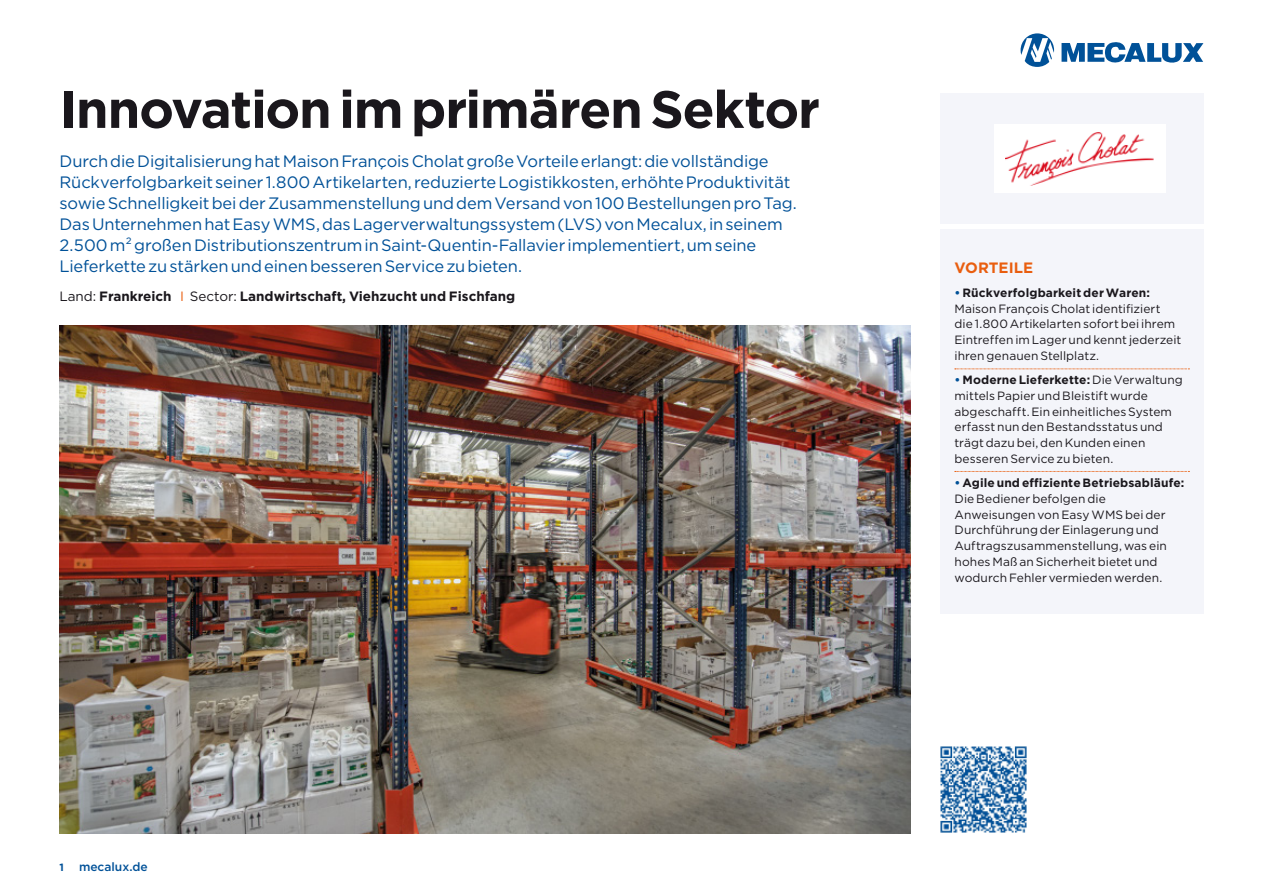
<style>
.page{position:relative;width:1263px;height:893px;background:#fff}
.page>*{position:absolute;margin:0;border:0;box-sizing:border-box;transform-origin:0 0}
.t1{font:700 52.5px "Gotham";letter-spacing:-.025em;color:#1a171c}
.t2{font:16.5px/21px "Gotham";letter-spacing:-.01em;color:#005198}
.t3{font:700 15px "Gotham";color:#e95e0f}
.t4{font:700 13.5px "Gotham";color:#1a171c}
.t5{font:12px/15.8px "Gotham";letter-spacing:.005em;color:#1a171c}
.t6{font:500 12px "Gotham";color:#005198}
.t7{font:700 10.5px "Gotham";color:#005198}
.s1{font-weight:400}
.s2{font-weight:400;color:#e95e0f}
.s3{font-weight:700;color:#005198}
.s4{font-weight:700}
</style>
<div class="page">
<svg style="left:1020px;top:33px;width:34px;height:34px"></svg>
<svg style="left:1061px;top:42px;width:142px;height:21px"></svg>
<div style="left:940px;top:94px;width:263px;height:130px;background:#f4f5fa"></div>
<img style="left:60px;top:326px;width:850px;height:508px">
<img style="left:940px;top:746px;width:87px;height:87px">
<div style="left:940px;top:229px;width:263px;height:384px;background:#f4f5fa"></div>
<svg style="left:955px;top:369px;width:234px;height:1px"></svg>
<svg style="left:955px;top:471px;width:234px;height:1px"></svg>
<div style="left:994px;top:124px;width:171px;height:69px;background:#fff"></div>
<img style="left:1005px;top:132px;width:148px;height:54px">
<h1 class="t1" style="left:60px;top:74px;width:762px">Innovation im primären Sektor</h1>
<p class="t2" style="left:60px;top:150px;width:739px">Durch die Digitalisierung hat Maison François Cholat große Vorteile erlangt: die vollständige Rückverfolgbarkeit seiner 1.800 Artikelarten, reduzierte Logistikkosten, erhöhte Produktivität sowie Schnelligkeit bei der Zusammenstellung und dem Versand von 100 Bestellungen pro Tag.<br>Das Unternehmen hat Easy WMS, das Lagerverwaltungssystem (LVS) von Mecalux, in seinem 2.500 m² großen Distributionszentrum in Saint-Quentin-Fallavier implementiert, um seine Lieferkette zu stärken und einen besseren Service zu bieten.</p>
<p class="t4" style="left:60px;top:288px;width:457px"><span class="s1">Land:</span> Frankreich <span class="s2">I</span> <span class="s1">Sector:</span> Landwirtschaft, Viehzucht und Fischfang</p>
<p class="t7" style="left:60px;top:860px;width:6px">1</p>
<p class="t6" style="left:79px;top:859px;width:70px">mecalux.de</p>
<p class="t3" style="left:954px;top:257px;width:80px">VORTEILE</p>
<p class="t5" style="left:954px;top:284px;width:228px"><span class="s3">•</span> <span class="s4">Rückverfolgbarkeit der Waren:<br></span>Maison François Cholat identifiziert die 1.800 Artikelarten sofort bei ihrem Eintreffen im Lager und kennt jederzeit ihren genauen Stellplatz.</p>
<p class="t5" style="left:954px;top:372px;width:230px"><span class="s3">•</span> <span class="s4">Moderne Lieferkette:</span> Die Verwaltung mittels Papier und Bleistift wurde abgeschafft. Ein einheitliches System erfasst nun den Bestandsstatus und trägt dazu bei, den Kunden einen besseren Service zu bieten.</p>
<p class="t5" style="left:954px;top:475px;width:231px"><span class="s3">•</span> <span class="s4">Agile und effiziente Betriebsabläufe:<br></span>Die Bediener befolgen die Anweisungen von Easy WMS bei der Durchführung der Einlagerung und Auftragszusammenstellung, was ein hohes Maß an Sicherheit bietet und wodurch Fehler vermieden werden.</p>
</div>
